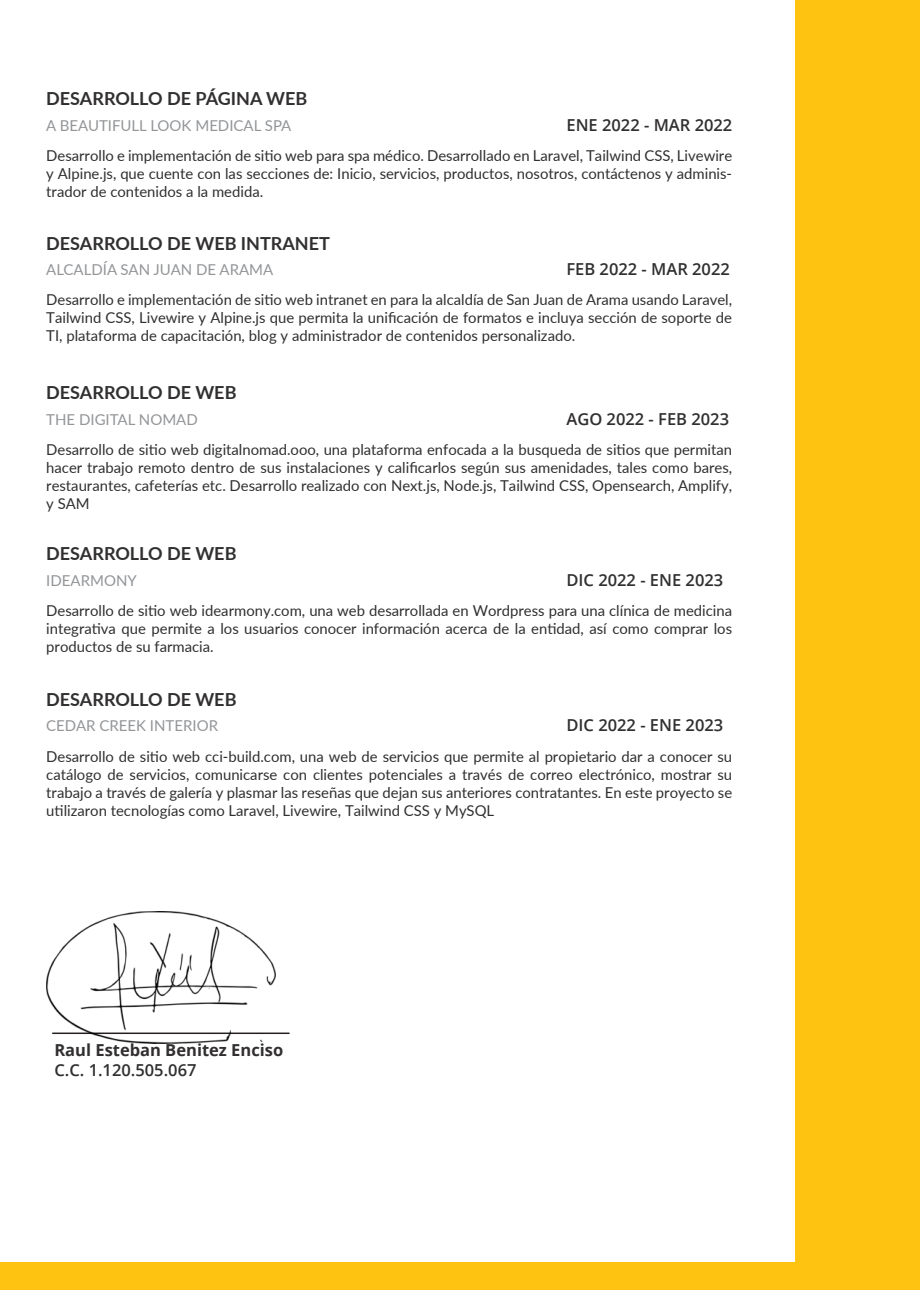
<style>
.page{position:relative;width:920px;height:1290px;background:#fff}
.page>*{position:absolute;margin:0;border:0;box-sizing:border-box;transform-origin:0 0}
.t1{font:700 18px "Lato";color:#312f30}
.t2{font:600 16.5px "Open Sans";color:#312f30}
.t3{font:700 16.5px "Open Sans";color:#312f30}
.t4{font:15px/18px "Lato";color:#312f30;text-align:justify}
.t5{font:15px "Lato";color:#939598}
</style>
<div class="page">
<div style="left:795px;top:0;width:125px;height:1262px;background:#fec210"></div>
<div style="left:0;top:1262px;width:920px;height:28px;background:#fec210"></div>
<hr style="left:53px;top:1032px;width:236px;height:2px;background:#231f20">
<img style="left:46px;top:911px;width:229px;height:133px">
<p class="t1" style="left:46px;top:89px;width:263px">DESARROLLO DE PÁGINA WEB</p>
<p class="t5" style="left:46px;top:115px;width:247px">A BEAUTIFULL LOOK MEDICAL SPA</p>
<p class="t2" style="left:566px;top:119px;width:167px">ENE 2022 - MAR 2022</p>
<p class="t4" style="left:46px;top:146px;width:687px">Desarrollo e implementación de sitio web para spa médico. Desarrollado en Laravel, Tailwind CSS, Livewire y Alpine.js, que cuente con las secciones de: Inicio, servicios, productos, nosotros, contáctenos y adminis&shy;trador de contenidos a la medida.</p>
<p class="t1" style="left:46px;top:233px;width:285px">DESARROLLO DE WEB INTRANET</p>
<p class="t5" style="left:46px;top:259px;width:229px">ALCALDÍA SAN JUAN DE ARAMA</p>
<p class="t2" style="left:566px;top:263px;width:165px">FEB 2022 - MAR 2022</p>
<p class="t4" style="left:46px;top:290px;width:687px">Desarrollo e implementación de sitio web intranet en para la alcaldía de San Juan de Arama usando Laravel, Tailwind CSS, Livewire y Alpine.js que permita la unificación de formatos e incluya sección de soporte de TI, plataforma de capacitación, blog y administrador de contenidos personalizado.</p>
<p class="t1" style="left:46px;top:382px;width:192px">DESARROLLO DE WEB</p>
<p class="t5" style="left:46px;top:408px;width:153px">THE DIGITAL NOMAD</p>
<p class="t2" style="left:566px;top:413px;width:164px">AGO 2022 - FEB 2023</p>
<p class="t4" style="left:46px;top:440px;width:687px">Desarrollo de sitio web digitalnomad.ooo, una plataforma enfocada a la busqueda de sitios que permitan hacer trabajo remoto dentro de sus instalaciones y calificarlos según sus amenidades, tales como bares, restaurantes, cafeterías etc. Desarrollo realizado con Next.js, Node.js, Tailwind CSS, Opensearch, Amplify, y SAM</p>
<p class="t1" style="left:46px;top:543px;width:192px">DESARROLLO DE WEB</p>
<p class="t5" style="left:46px;top:569px;width:92px">IDEARMONY</p>
<p class="t2" style="left:566px;top:573px;width:158px">DIC 2022 - ENE 2023</p>
<p class="t4" style="left:46px;top:601px;width:687px">Desarrollo de sitio web idearmony.com, una web desarrollada en Wordpress para una clínica de medicina integrativa que permite a los usuarios conocer información acerca de la entidad, así como comprar los productos de su farmacia.</p>
<p class="t1" style="left:46px;top:689px;width:192px">DESARROLLO DE WEB</p>
<p class="t5" style="left:46px;top:715px;width:173px">CEDAR CREEK INTERIOR</p>
<p class="t2" style="left:566px;top:719px;width:158px">DIC 2022 - ENE 2023</p>
<p class="t4" style="left:46px;top:746px;width:687px">Desarrollo de sitio web cci-build.com, una web de servicios que permite al propietario dar a conocer su catálogo de servicios, comunicarse con clientes potenciales a través de correo electrónico, mostrar su trabajo a través de galería y plasmar las reseñas que dejan sus anteriores contratantes. En este proyecto se utilizaron tecnologías como Laravel, Livewire, Tailwind CSS y MySQL</p>
<p class="t3" style="left:54px;top:1041px;width:230px">Raul Esteban Benitez Enciso</p>
<p class="t2" style="left:54px;top:1064px;width:144px">C.C. 1.120.505.067</p>
</div>
